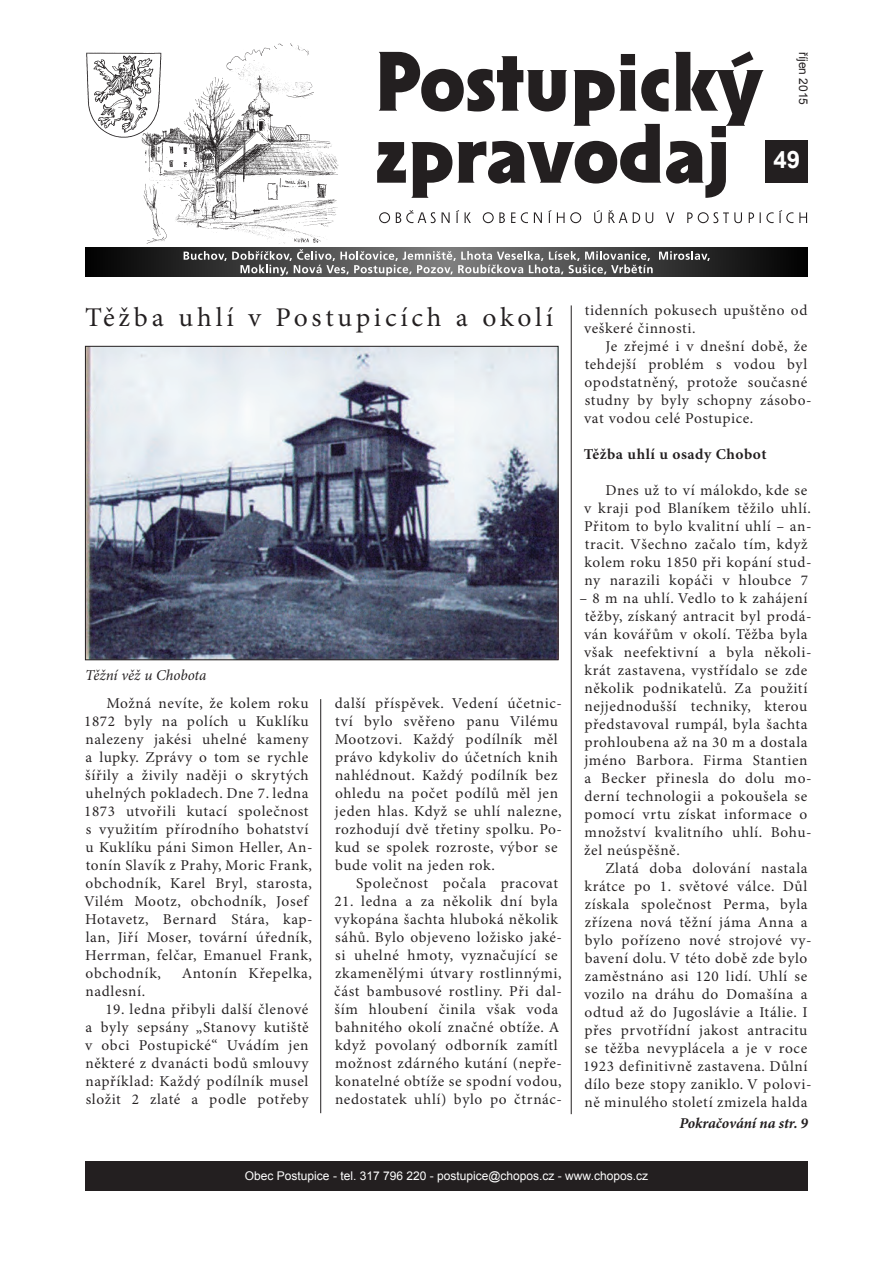
<style>
.page{position:relative;width:893px;height:1263px;background:#fff}
.page>*{position:absolute;margin:0;border:0;box-sizing:border-box;transform-origin:0 0}
.t1{font:27px "Minion Pro";letter-spacing:.14em;color:#231f20}
.t2{font:700 24px "Arial";color:#fff}
.t3{font:15px/18px "Minion Pro";letter-spacing:.04em;color:#231f20}
.t4{font:700 15px "Minion Pro";letter-spacing:.035em;color:#231f20}
.t5{font:italic 700 15px "Minion Pro";letter-spacing:-.005em;color:#231f20}
.t6{font:italic 15px "Minion Pro";letter-spacing:-.005em;color:#231f20}
.t7{font:12px "Arial";color:#fff}
.t8{font:12px "Arial";color:#231f20}
</style>
<div class="page">
<svg style="left:85px;top:247px;width:723px;height:30px;background:#202020"></svg>
<svg style="left:659px;top:251px;width:51px;height:10px"></svg>
<svg style="left:184px;top:249px;width:469px;height:27px;background:#797979"></svg>
<div style="left:765px;top:140px;width:43px;height:43px;background:#231f20"></div>
<svg style="left:377px;top:51px;width:386px;height:147px"></svg>
<svg style="left:379px;top:210px;width:428px;height:13px"></svg>
<img style="left:134px;top:43px;width:206px;height:210px">
<img style="left:86px;top:51px;width:77px;height:89px">
<hr style="left:571px;top:305px;width:1px;height:809px;background:#231f20">
<div style="left:85px;top:1161px;width:723px;height:30px;background:#231f20"></div>
<hr style="left:320px;top:699px;width:1px;height:414px;background:#231f20">
<img style="left:87px;top:348px;width:469px;height:310px">
<div style="left:85px;top:346px;width:473px;height:314px;border:1px solid #231f20"></div>
<p class="t8" style="left:811px;top:52px;width:55px;rotate:90deg">říjen 2015</p>
<p class="t2" style="left:774px;top:144px;width:28px">49</p>
<p class="t1" style="left:85px;top:301px;width:470px">Těžba uhlí v Postupicích a okolí</p>
<p class="t6" style="left:85px;top:666px;width:123px">Těžní věž u Chobota</p>
<p class="t3" style="left:84px;top:695px;width:230px;text-indent:22px">Možná nevíte, že kolem roku<br>1872 byly na polích u Kuklíku nalezeny jakési uhelné kameny a lupky. Zprávy o tom se rychle šířily a živily naději o skrytých uhelných pokladech. Dne 7. ledna<br>1873 utvořili kutací společnost s využitím přírodního bohatství u Kuklíku páni Simon Heller, An&shy;tonín Slavík z Prahy, Moric Frank, obchodník, Karel Bryl, starosta,<br>Vilém Mootz, obchodník, Josef<br>Hotavetz, Bernard Stára, kap&shy;lan, Jiří Moser, tovární úředník,<br>Herrman, felčar, Emanuel Frank, obchodník,</p>
<p class="t3" style="left:182px;top:965px;width:132px">Antonín Křepelka,</p>
<p class="t3" style="left:86px;top:983px;width:61px">nadlesní.</p>
<p class="t3" style="left:85px;top:1001px;width:225px;text-align:justify;text-indent:20px">19. ledna přibyli další členové a byly sepsány „Stanovy kutiště v obci Postupické“ Uvádím jen některé z dvanácti bodů smlouvy například: Každý podílník musel složit 2 zlaté a podle potřeby</p>
<p class="t3" style="left:335px;top:695px;width:229px">další příspěvek. Vedení účetnic&shy;tví bylo svěřeno panu Vilému<br>Mootzovi. Každý podílník měl právo kdykoliv do účetních knih nahlédnout. Každý podílník bez ohledu na počet podílů měl jen jeden hlas. Když se uhlí nalezne, rozhodují dvě třetiny spolku. Po&shy;kud se spolek rozroste, výbor se bude volit na jeden rok.</p>
<p class="t3" style="left:356px;top:875px;width:203px">Společnost počala pracovat</p>
<p class="t3" style="left:334px;top:893px;width:229px">21. ledna a za několik dní byla vykopána šachta hluboká několik sáhů. Bylo objeveno ložisko jaké&shy;si uhelné hmoty, vyznačující se zkamenělými útvary rostlinnými, část bambusové rostliny. Při dal&shy;ším hloubení činila však voda bahnitého okolí značné obtíže. A když povolaný odborník zamítl možnost zdárného kutání (nepře&shy;konatelné obtíže se spodní vodou, nedostatek uhlí) bylo po čtrnác-</p>
<p class="t3" style="left:584px;top:302px;width:225px">tidenních pokusech upuštěno od veškeré činnosti.</p>
<p class="t3" style="left:584px;top:338px;width:229px;text-indent:21px">Je zřejmé i v dnešní době, že tehdejší problém s vodou byl opodstatněný, protože současné studny by byly schopny zásobo&shy;vat vodou celé Postupice.</p>
<p class="t4" style="left:584px;top:445px;width:184px">Těžba uhlí u osady Chobot</p>
<p class="t3" style="left:584px;top:482px;width:229px;text-indent:21px">Dnes už to ví málokdo, kde se v kraji pod Blaníkem těžilo uhlí.<br>Přitom to bylo kvalitní uhlí – an&shy;tracit. Všechno začalo tím, když kolem roku 1850 při kopání stud&shy;ny narazili kopáči v hloubce 7</p>
<p class="t3" style="left:584px;top:590px;width:229px;text-indent:-5px">– 8 m na uhlí. Vedlo to k zahájení těžby, získaný antracit byl prodá&shy;ván kovářům v okolí. Těžba byla však neefektivní a byla několi&shy;krát zastavena, vystřídalo se zde několik podnikatelů. Za použití nejjednodušší techniky, kterou představoval rumpál, byla šachta prohloubena až na 30 m a dostala jméno Barbora. Firma Stantien a Becker přinesla do dolu mo&shy;derní technologii a pokoušela se pomocí vrtu získat informace o množství kvalitního uhlí. Bohu&shy;žel neúspěšně.</p>
<p class="t3" style="left:583px;top:860px;width:230px;text-indent:22px">Zlatá doba dolování nastala krátce po 1. světové válce. Důl získala společnost Perma, byla zřízena nová těžní jáma Anna a bylo pořízeno nové strojové vy&shy;bavení dolu. V této době zde bylo zaměstnáno asi 120 lidí. Uhlí se vozilo na dráhu do Domašína a odtud až do Jugoslávie a Itálie. I přes prvotřídní jakost antracitu se těžba nevyplácela a je v roce<br>1923 definitivně zastavena. Důlní dílo beze stopy zaniklo. V polovi&shy;ně minulého století zmizela halda</p>
<p class="t5" style="left:679px;top:1114px;width:130px">Pokračování na str. 9</p>
<p class="t7" style="left:245px;top:1168px;width:405px">Obec Postupice - tel. 317 796 220 - postupice@chopos.cz - www.chopos.cz</p>
</div>
